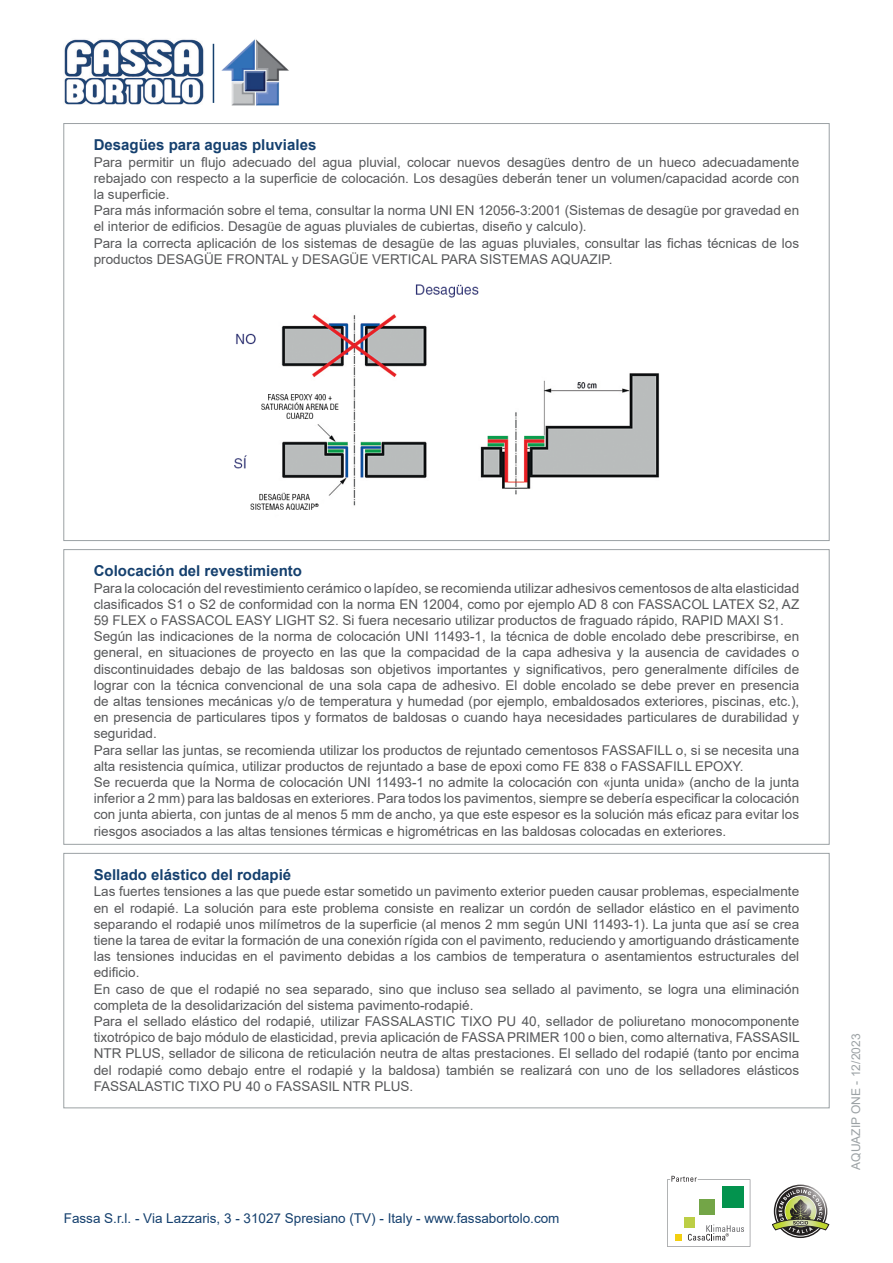
<style>
.page{position:relative;width:893px;height:1263px;background:#fff}
.page>*{position:absolute;margin:0;border:0;box-sizing:border-box;transform-origin:0 0}
.Sottotitolo{font:700 15px "Arial";color:#15406e}
.Descrizione1{font:13.5px/16.2px "Arial";color:#57585a;text-align:justify}
.t1{font:13.5px "Arial";color:#15406e}
.t2{font:12px "Arial";color:#9ba1a4}
</style>
<div class="page">
<img style="left:234px;top:284px;width:425px;height:226px">
<div style="left:64px;top:853px;width:765px;height:255px;border:1px solid #9ba1a4"></div>
<svg style="left:667px;top:1176px;width:83px;height:71px"></svg>
<svg style="left:772px;top:1186px;width:57px;height:50px"></svg>
<img style="left:64px;top:39px;width:140px;height:66px">
<hr style="left:213px;top:44px;width:1px;height:59px;background:#15406e">
<img style="left:221px;top:39px;width:68px;height:67px">
<p class="Sottotitolo" style="left:94px;top:134px;width:224px">Desagües para aguas pluviales</p>
<p class="Descrizione1" style="left:94px;top:154px;width:707px">Para permitir un flujo adecuado del agua pluvial, colocar nuevos desagües dentro de un hueco adecuadamente rebajado con respecto a la superficie de colocación. Los desagües deberán tener un volumen/capacidad acorde con la superficie.</p>
<p class="Descrizione1" style="left:94px;top:202px;width:707px">Para más información sobre el tema, consultar la norma UNI EN 12056-3:2001 (Sistemas de desagüe por gravedad en el interior de edificios. Desagüe de aguas pluviales de cubiertas, diseño y calculo).</p>
<p class="Descrizione1" style="left:94px;top:235px;width:707px">Para la correcta aplicación de los sistemas de desagüe de las aguas pluviales, consultar las fichas técnicas de los productos DESAGÜE FRONTAL y DESAGÜE VERTICAL PARA SISTEMAS AQUAZIP.</p>
<p class="Sottotitolo" style="left:94px;top:560px;width:210px">Colocación del revestimiento</p>
<p class="Descrizione1" style="left:94px;top:580px;width:707px">Para la colocación del revestimiento cerámico o lapídeo, se recomienda utilizar adhesivos cementosos de alta elasticidad clasificados S1 o S2 de conformidad con la norma EN 12004, como por ejemplo AD 8 con FASSACOL LATEX S2, AZ 59 FLEX o FASSACOL EASY LIGHT S2. Si fuera necesario utilizar productos de fraguado rápido, RAPID MAXI S1.</p>
<p class="Descrizione1" style="left:94px;top:628px;width:707px">Según las indicaciones de la norma de colocación UNI 11493-1, la técnica de doble encolado debe prescribirse, en general, en situaciones de proyecto en las que la compacidad de la capa adhesiva y la ausencia de cavidades o discontinuidades debajo de las baldosas son objetivos importantes y significativos, pero generalmente difíciles de lograr con la técnica convencional de una sola capa de adhesivo. El doble encolado se debe prever en presencia de altas tensiones mecánicas y/o de temperatura y humedad (por ejemplo, embaldosados exteriores, piscinas, etc.), en presencia de particulares tipos y formatos de baldosas o cuando haya necesidades particulares de durabilidad y seguridad.</p>
<p class="Descrizione1" style="left:94px;top:742px;width:707px">Para sellar las juntas, se recomienda utilizar los productos de rejuntado cementosos FASSAFILL o, si se necesita una alta resistencia química, utilizar productos de rejuntado a base de epoxi como FE 838 o FASSAFILL EPOXY.</p>
<p class="Descrizione1" style="left:94px;top:774px;width:707px">Se recuerda que la Norma de colocación UNI 11493-1 no admite la colocación con «junta unida» (ancho de la junta inferior a 2 mm) para las baldosas en exteriores. Para todos los pavimentos, siempre se debería especificar la colocación con junta abierta, con juntas de al menos 5 mm de ancho, ya que este espesor es la solución más eficaz para evitar los riesgos asociados a las altas tensiones térmicas e higrométricas en las baldosas colocadas en exteriores.</p>
<p class="Sottotitolo" style="left:94px;top:864px;width:199px">Sellado elástico del rodapié</p>
<p class="Descrizione1" style="left:94px;top:883px;width:707px">Las fuertes tensiones a las que puede estar sometido un pavimento exterior pueden causar problemas, especialmente en el rodapié. La solución para este problema consiste en realizar un cordón de sellador elástico en el pavimento separando el rodapié unos milímetros de la superficie (al menos 2 mm según UNI 11493-1). La junta que así se crea tiene la tarea de evitar la formación de una conexión rígida con el pavimento, reduciendo y amortiguando drásticamente las tensiones inducidas en el pavimento debidas a los cambios de temperatura o asentamientos estructurales del edificio.</p>
<p class="Descrizione1" style="left:94px;top:981px;width:707px">En caso de que el rodapié no sea separado, sino que incluso sea sellado al pavimento, se logra una eliminación completa de la desolidarización del sistema pavimento-rodapié.</p>
<p class="Descrizione1" style="left:94px;top:1013px;width:707px">Para el sellado elástico del rodapié, utilizar FASSALASTIC TIXO PU 40, sellador de poliuretano monocomponente tixotrópico de bajo módulo de elasticidad, previa aplicación de FASSA PRIMER 100 o bien, como alternativa, FASSASIL NTR PLUS, sellador de silicona de reticulación neutra de altas prestaciones. El sellado del rodapié (tanto por encima del rodapié como debajo entre el rodapié y la baldosa) también se realizará con uno de los selladores elásticos FASSALASTIC TIXO PU 40 o FASSASIL NTR PLUS.</p>
<p class="t1" style="left:64px;top:1208px;width:497px">Fassa S.r.l. - Via Lazzaris, 3 - 31027 Spresiano (TV) - Italy - www.fassabortolo.com</p>
<p class="t2" style="left:848px;top:1170px;width:137px;rotate:-90deg">AQUAZIP ONE - 12/2023</p>
</div>
